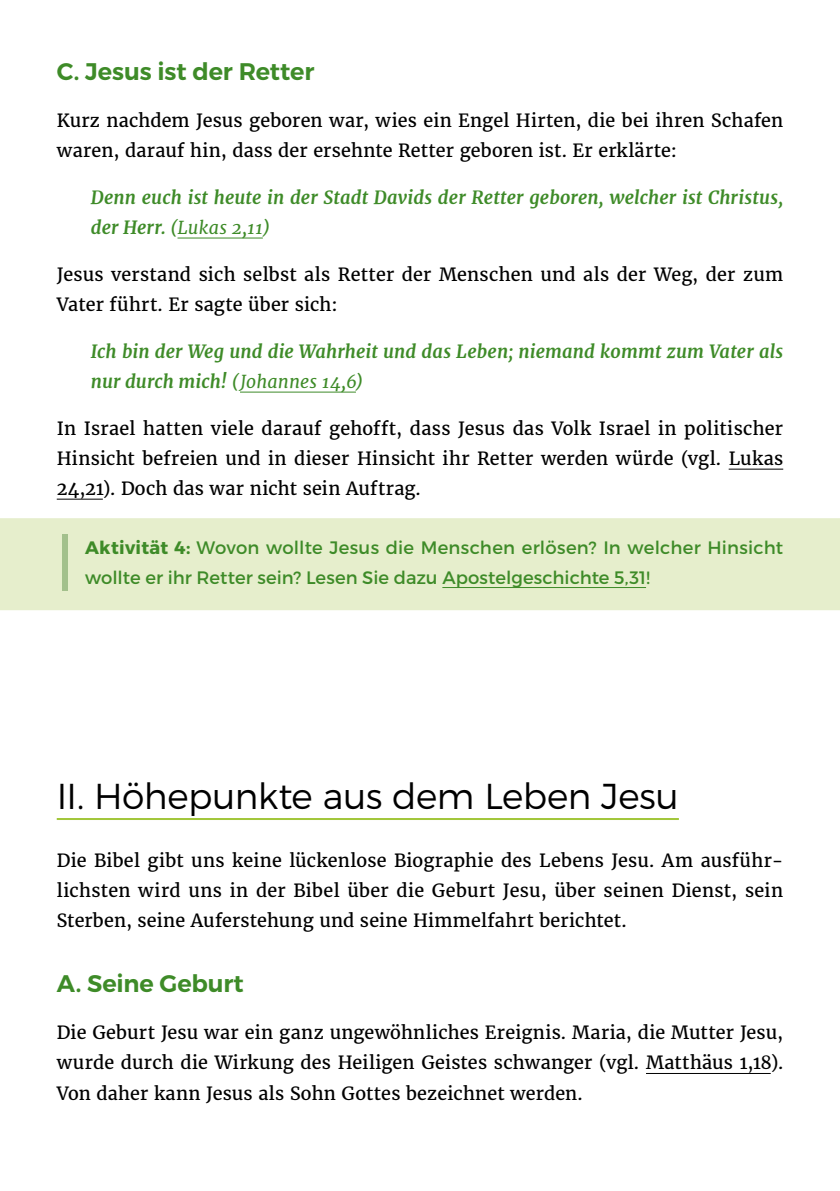
<style>
.page{position:relative;width:840px;height:1191px;background:#fff}
.page>*{position:absolute;margin:0;border:0;box-sizing:border-box;transform-origin:0 0}
.t1{font:60.8px "Montserrat";color:#a3c08c}
.t2{font:300 36px "Montserrat";letter-spacing:-.015em;color:#000}
.t3{font:600 24px "Montserrat";letter-spacing:-.005em;color:#3e8b28}
.t4{font:18px/30px "Merriweather";letter-spacing:.01em;color:#000;text-align:justify}
.t5{font:italic 700 18px/30px "Merriweather";letter-spacing:.005em;color:#3e8b28}
.t6{font:18px/30px "Montserrat";letter-spacing:.005em;color:#3e8b28}
.s1{font-weight:400}
.s2{font-weight:700}
</style>
<div class="page">
<hr style="left:177px;top:238px;width:86px;height:1px;background:#3e8b28">
<hr style="left:240px;top:392px;width:116px;height:1px;background:#3e8b28">
<hr style="left:728px;top:469px;width:54px;height:1px;background:#000">
<hr style="left:57px;top:499px;width:46px;height:1px;background:#000">
<div style="left:0;top:518px;width:839px;height:92px;background:#e6eecc"></div>
<hr style="left:442px;top:587px;width:203px;height:1px;background:#3e8b28">
<hr style="left:57px;top:818px;width:621px;height:2px;background:#a2c73a">
<hr style="left:645px;top:1073px;width:125px;height:1px;background:#000">
<h3 class="t3" style="left:57px;top:57px;width:259px">C. Jesus ist der Retter</h3>
<p class="t4" style="left:57px;top:106px;width:727px">Kurz nachdem Jesus geboren war, wies ein Engel Hirten, die bei ihren Schafen waren, darauf hin, dass der ersehnte Retter geboren ist. Er erklärte:</p>
<p class="t5" style="left:91px;top:183px;width:693px">Denn euch ist heute in der Stadt Davids der Retter geboren, welcher ist Christus, der Herr. <span class="s1">(Lukas 2,11)</span></p>
<p class="t4" style="left:57px;top:260px;width:727px">Jesus verstand sich selbst als Retter der Menschen und als der Weg, der zum<br>Vater führt. Er sagte über sich:</p>
<p class="t5" style="left:91px;top:337px;width:693px">Ich bin der Weg und die Wahrheit und das Leben; niemand kommt zum Vater als nur durch mich! <span class="s1">(Johannes 14,6)</span></p>
<p class="t4" style="left:57px;top:414px;width:727px">In Israel hatten viele darauf gehofft, dass Jesus das Volk Israel in politischer Hinsicht befreien und in dieser Hinsicht ihr Retter werden würde (vgl. Lukas 24,21). Doch das war nicht sein Auftrag.</p>
<h1 class="t1" style="left:57px;top:524px;width:18px">|</h1>
<p class="t6" style="left:85px;top:532px;width:699px"><span class="s2">Aktivität 4:</span> Wovon wollte Jesus die Menschen erlösen? In welcher Hinsicht wollte er ihr Retter sein? Lesen Sie dazu Apostelgeschichte 5,31!</p>
<h2 class="t2" style="left:57px;top:774px;width:623px">II. Höhepunkte aus dem Leben Jesu</h2>
<p class="t4" style="left:57px;top:846px;width:727px">Die Bibel gibt uns keine lückenlose Biographie des Lebens Jesu. Am ausführ&shy;lichsten wird uns in der Bibel über die Geburt Jesu, über seinen Dienst, sein Sterben, seine Auferstehung und seine Himmelfahrt berichtet.</p>
<h3 class="t3" style="left:57px;top:969px;width:188px">A. Seine Geburt</h3>
<p class="t4" style="left:57px;top:1018px;width:727px">Die Geburt Jesu war ein ganz ungewöhnliches Ereignis. Maria, die Mutter Jesu, wurde durch die Wirkung des Heiligen Geistes schwanger (vgl. Matthäus 1,18).<br>Von daher kann Jesus als Sohn Gottes bezeichnet werden.</p>
</div>
